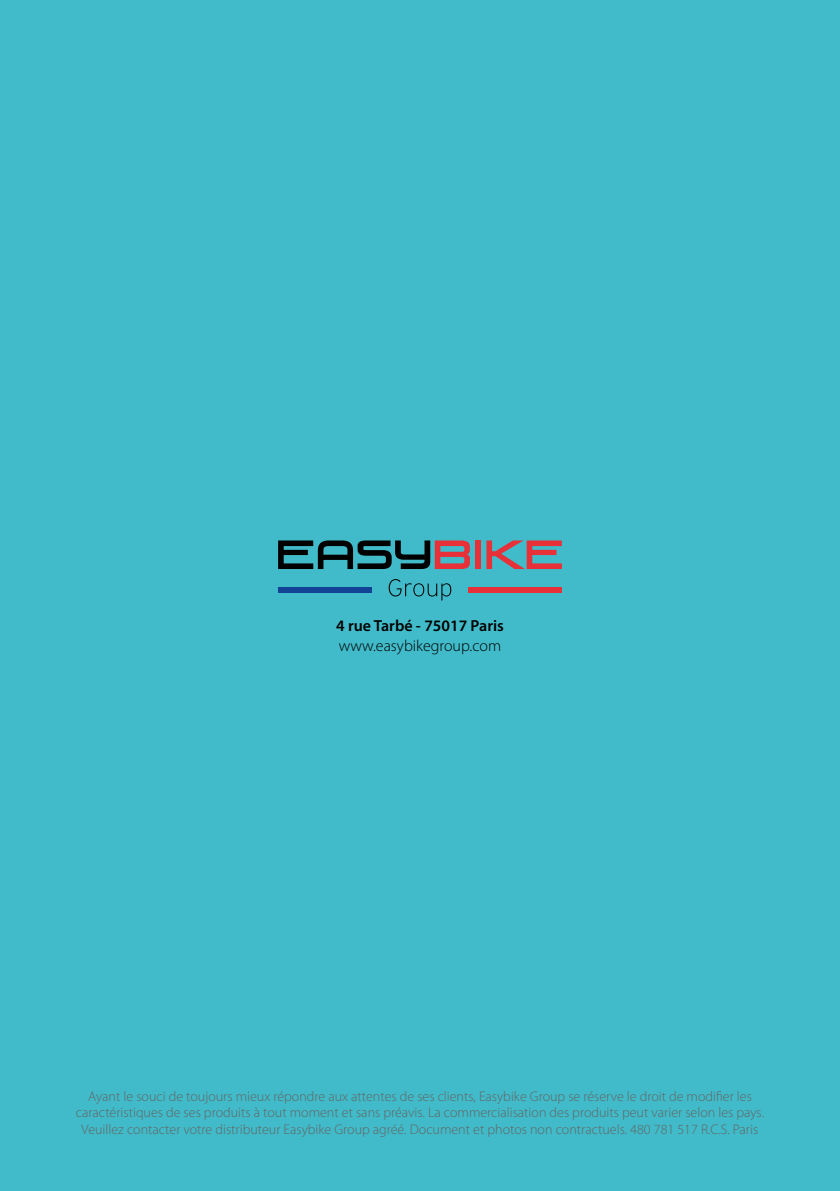
<style>
.page{position:relative;width:840px;height:1191px;background:#fff}
.page>*{position:absolute;margin:0;border:0;box-sizing:border-box;transform-origin:0 0}
.t1{font:300 16px "Myriad Pro";color:#000}
.t2{font:600 16px "Myriad Pro";color:#000}
.t3{font:300 14px/16.8px "Myriad Pro";color:#646363;text-align:center}
</style>
<div class="page">
<div style="left:0;top:0;width:839px;height:1191px;background:#41bbc9"></div>
<svg style="left:388px;top:579px;width:63px;height:22px"></svg>
<svg style="left:278px;top:540px;width:191px;height:29px"></svg>
<div style="left:475px;top:540px;width:5px;height:29px;background:#e73037"></div>
<svg style="left:486px;top:540px;width:75px;height:29px"></svg>
<div style="left:468px;top:587px;width:93px;height:5px;background:#e73037"></div>
<div style="left:278px;top:587px;width:93px;height:5px;background:#134394"></div>
<p class="t2" style="left:336px;top:617px;width:169px">4 rue Tarbé - 75017 Paris</p>
<p class="t1" style="left:338px;top:635px;width:164px">www.easybikegroup.com</p>
<p class="t3" style="left:76px;top:1087px;width:689px">Ayant le souci de toujours mieux répondre aux attentes de ses clients, Easybike Group se réserve le droit de modifier les caractéristiques de ses produits à tout moment et sans préavis. La commercialisation des produits peut varier selon les pays.<br>Veuillez contacter votre distributeur Easybike Group agréé. Document et photos non contractuels. 480 781 517 R.C.S. Paris</p>
</div>
